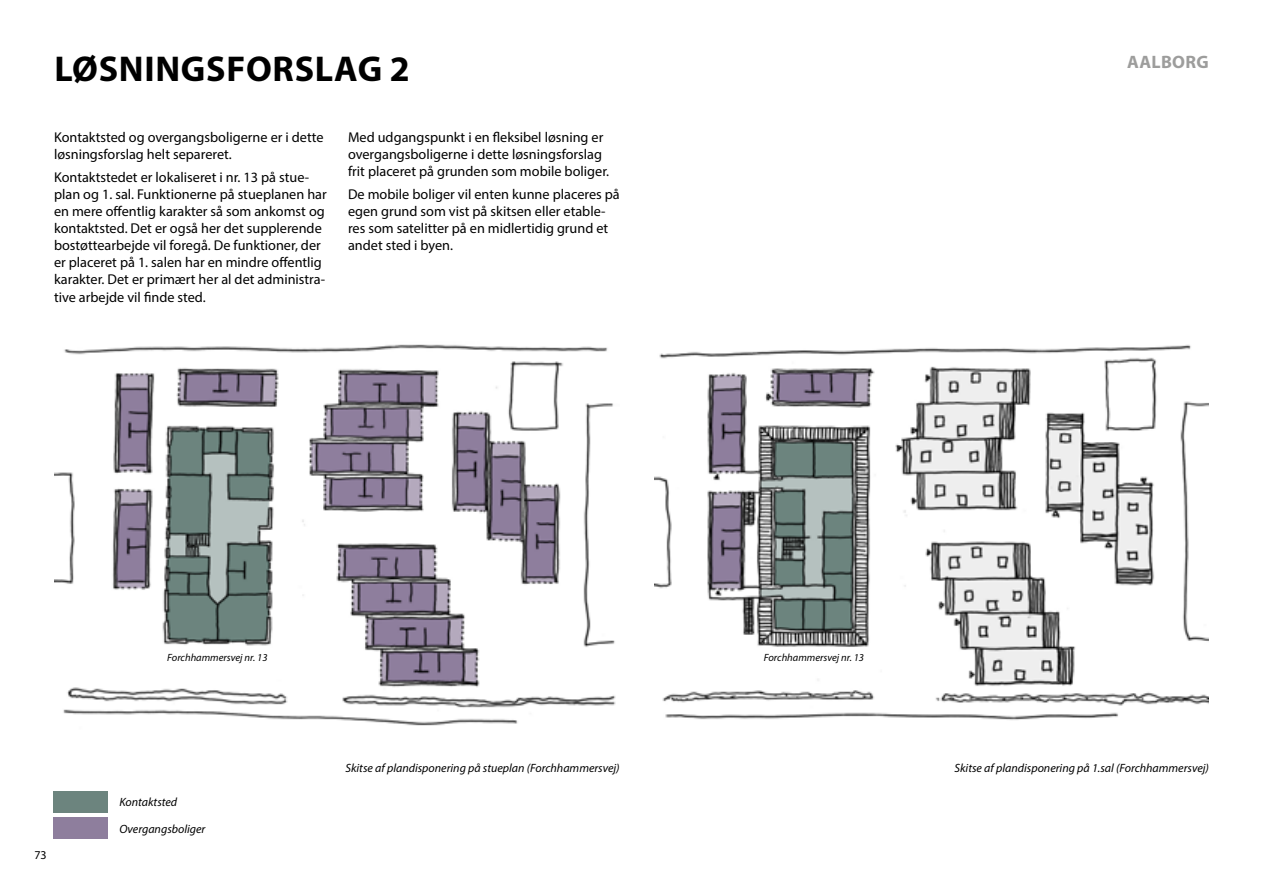
<style>
.page{position:relative;width:1263px;height:893px;background:#fff}
.page>*{position:absolute;margin:0;border:0;box-sizing:border-box;transform-origin:0 0}
.t1{font:700 36px "Myriad Pro";letter-spacing:.02em;color:#000}
.t2{font:700 18px "Myriad Pro";letter-spacing:.02em;color:#9d9d9c}
.t3{font:14.25px/17.1px "Myriad Pro";color:#000}
.t4{font:italic 12px "Myriad Pro";color:#000}
.t5{font:12px "Myriad Pro";color:#000}
.t6{font:italic 10.5px "Myriad Pro";color:#000}
</style>
<div class="page">
<img style="left:54px;top:344px;width:562px;height:382px">
<img style="left:654px;top:344px;width:555px;height:376px">
<div style="left:53px;top:791px;width:55px;height:22px;background:#6c847e"></div>
<div style="left:53px;top:817px;width:55px;height:22px;background:#8e7e9d"></div>
<h1 class="t1" style="left:54px;top:45px;width:357px">LØSNINGSFORSLAG 2</h1>
<p class="t2" style="left:1127px;top:50px;width:83px">AALBORG</p>
<p class="t3" style="left:54px;top:128px;width:271px">Kontaktsted og overgangsboligerne er i dette løsningsforslag helt separeret.</p>
<p class="t3" style="left:54px;top:168px;width:274px">Kontaktstedet er lokaliseret i nr. 13 på stue&shy;plan og 1. sal. Funktionerne på stueplanen har en mere offentlig karakter så som ankomst og kontaktsted. Det er også her det supplerende bostøttearbejde vil foregå. De funktioner, der er placeret på 1. salen har en mindre offentlig karakter. Det er primært her al det administra&shy;tive arbejde vil finde sted.</p>
<p class="t3" style="left:348px;top:128px;width:263px">Med udgangspunkt i en fleksibel løsning er overgangsboligerne i dette løsningsforslag frit placeret på grunden som mobile boliger.</p>
<p class="t3" style="left:348px;top:185px;width:273px">De mobile boliger vil enten kunne placeres på egen grund som vist på skitsen eller etable&shy;res som satelitter på en midlertidig grund et andet sted i byen.</p>
<p class="t5" style="left:34px;top:848px;width:14px">73</p>
<p class="t6" style="left:167px;top:651px;width:102px">Forchhammersvej nr. 13</p>
<p class="t6" style="left:764px;top:651px;width:102px">Forchhammersvej nr. 13</p>
<p class="t4" style="left:119px;top:794px;width:59px">Kontaktsted</p>
<p class="t4" style="left:119px;top:822px;width:88px">Overgangsboliger</p>
<p class="t4" style="left:345px;top:760px;width:276px">Skitse af plandisponering på stueplan (Forchhammersvej)</p>
<p class="t4" style="left:954px;top:760px;width:256px">Skitse af plandisponering på 1.sal (Forchhammersvej)</p>
</div>
